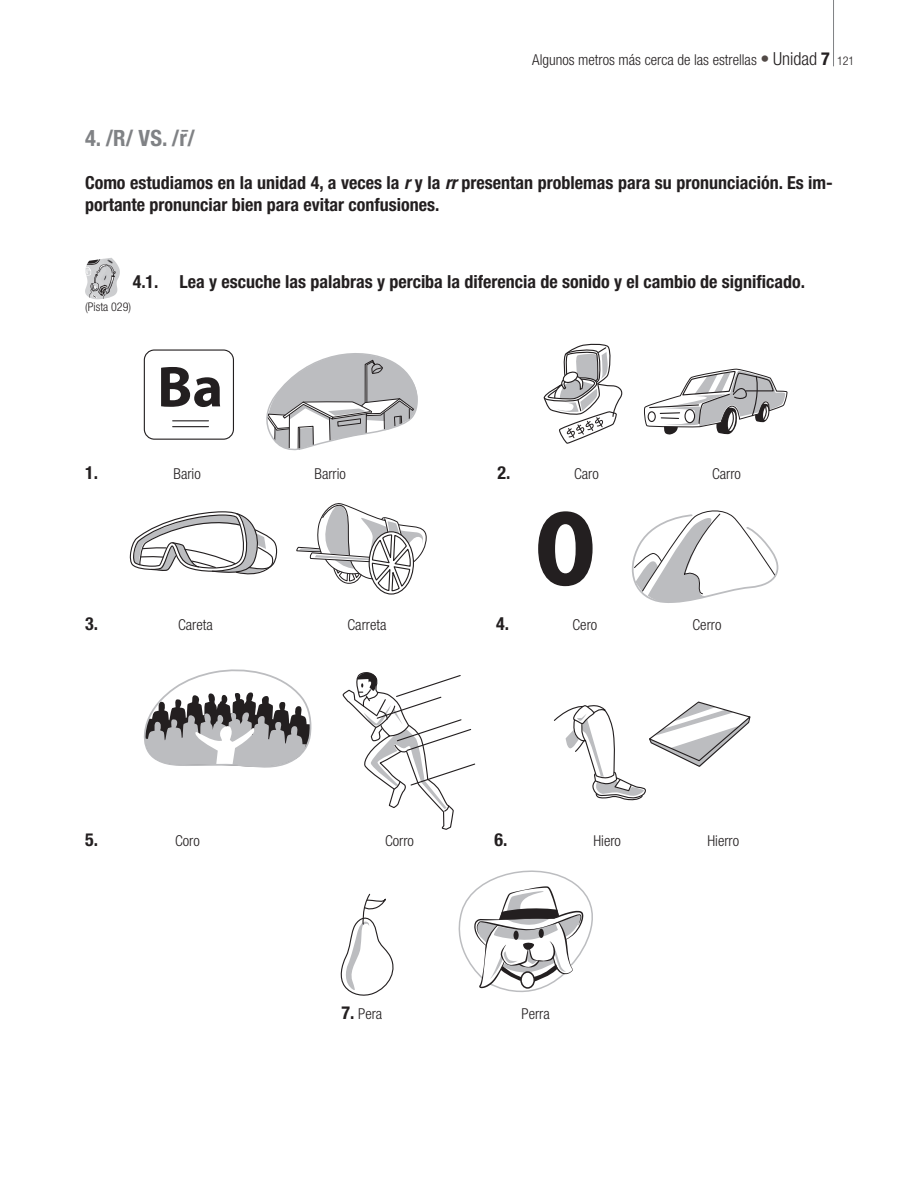
<style>
.page{position:relative;width:918px;height:1188px;background:#fff}
.page>*{position:absolute;margin:0;border:0;box-sizing:border-box;transform-origin:0 0}
.t1{font:700 58.05px "Myriad Pro";color:#231f20}
.t2{font:700 condensed 22.5px "Helvetica Neue LT Std";color:#808285}
.t3{font:700 condensed 18px/21.6px "Helvetica Neue LT Std";color:#231f20}
.t4{font:300 condensed 15px "Helvetica Neue LT Std";color:#231f20}
.t5{font:300 condensed 12px "Helvetica Neue LT Std";color:#231f20}
.s1{font-weight:700;font-size:18px;color:#524a47}
.s2{font-size:18px}
.s3{font-weight:700;font-size:18px}
.s4{font-size:12px}
.s5{font-style:italic}
</style>
<div class="page">
<hr style="left:833px;top:0;width:1px;height:66px;background:#808285">
<svg style="left:85px;top:258px;width:35px;height:41px"></svg>
<svg style="left:266px;top:353px;width:152px;height:98px"></svg>
<svg style="left:543px;top:343px;width:80px;height:101px"></svg>
<svg style="left:644px;top:368px;width:144px;height:67px"></svg>
<svg style="left:129px;top:511px;width:149px;height:64px"></svg>
<svg style="left:296px;top:503px;width:131px;height:92px"></svg>
<svg style="left:632px;top:510px;width:147px;height:93px"></svg>
<svg style="left:143px;top:669px;width:169px;height:99px"></svg>
<div style="left:144px;top:349px;width:90px;height:91px;border:1px solid #231f20;border-radius:10px"></div>
<hr style="left:173px;top:420px;width:35px;height:1px;background:#231f20">
<hr style="left:173px;top:426px;width:35px;height:1px;background:#231f20">
<svg style="left:538px;top:511px;width:55px;height:75px"></svg>
<svg style="left:340px;top:672px;width:411px;height:324px"></svg>
<div style="left:520px;top:971px;width:15px;height:18px;border:2px solid #231f20;border-radius:50%"></div>
<p class="t4" style="left:532px;top:51px;width:324px">Algunos metros más cerca de las estrellas <span class="s1">•</span> <span class="s2">Unidad</span> <span class="s3">7</span> <span class="s4">121</span></p>
<p class="t2" style="left:85px;top:125px;width:111px">4. /r/ vs . /rˉ/</p>
<p class="t3" style="left:85px;top:172px;width:749px">Como estudiamos en la unidad 4, a veces la <span class="s5">r</span> y la <span class="s5">rr</span> presentan problemas para su pronunciación. Es im&shy;portante pronunciar bien para evitar confusiones.</p>
<p class="t3" style="left:133px;top:271px;width:674px">4.1. Lea y escuche las palabras y perciba la diferencia de sonido y el cambio de significado.</p>
<p class="t5" style="left:85px;top:300px;width:48px">(Pista 029)</p>
<h1 class="t1" style="left:157px;top:349px;width:67px">Ba</h1>
<p class="t3" style="left:85px;top:462px;width:14px">1.</p>
<p class="t4" style="left:174px;top:465px;width:29px">Bario</p>
<p class="t4" style="left:315px;top:465px;width:33px">Barrio</p>
<p class="t3" style="left:498px;top:462px;width:14px">2.</p>
<p class="t4" style="left:574px;top:465px;width:26px">Caro</p>
<p class="t4" style="left:712px;top:465px;width:30px">Carro</p>
<p class="t3" style="left:85px;top:613px;width:14px">3.</p>
<p class="t4" style="left:178px;top:617px;width:36px">Careta</p>
<p class="t4" style="left:348px;top:617px;width:40px">Carreta</p>
<p class="t3" style="left:496px;top:613px;width:14px">4.</p>
<p class="t4" style="left:573px;top:617px;width:26px">Cero</p>
<p class="t4" style="left:693px;top:617px;width:30px">Cerro</p>
<p class="t3" style="left:85px;top:829px;width:14px">5.</p>
<p class="t4" style="left:175px;top:833px;width:26px">Coro</p>
<p class="t4" style="left:385px;top:833px;width:30px">Corro</p>
<p class="t3" style="left:495px;top:829px;width:14px">6.</p>
<p class="t4" style="left:594px;top:833px;width:29px">Hiero</p>
<p class="t4" style="left:708px;top:833px;width:33px">Hierro</p>
<p class="t4" style="left:342px;top:1005px;width:42px"><span class="s3">7.</span> Pera</p>
<p class="t4" style="left:522px;top:1005px;width:30px">Perra</p>
</div>
